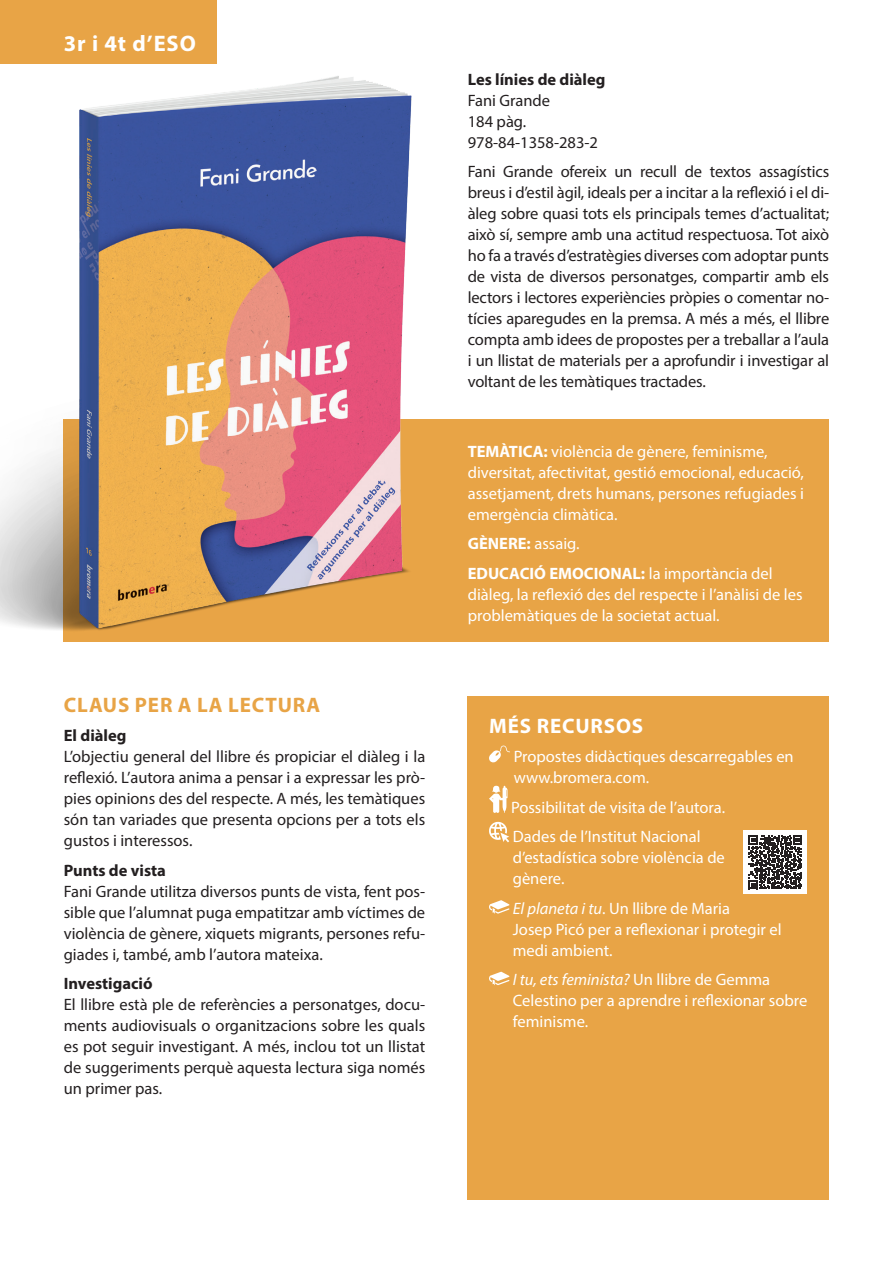
<style>
.page{position:relative;width:893px;height:1263px;background:#fff}
.page>*{position:absolute;margin:0;border:0;box-sizing:border-box;transform-origin:0 0}
.t1{font:700 22.5px "Myriad Pro";letter-spacing:.04em;color:#fff}
.Títol_Claus_1{font:700 21px "Myriad Pro";letter-spacing:.04em;color:#e8a446}
.Títol_Més_recursos{font:700 21px "Myriad Pro";letter-spacing:.04em;color:#fff}
.Text{font:16.5px/21px "Myriad Pro";color:#231f20;text-align:justify}
.Sinopsi{font:16.5px/21px "Myriad Pro";letter-spacing:-.01em;color:#231f20;text-align:justify}
.Text_Més_recursos{font:16.5px/21px "Myriad Pro";color:#fff}
.Temàtica__gènere{font:16.5px/21px "Myriad Pro";color:#fff}
.Títol_Claus_2{font:700 16.5px "Myriad Pro";color:#231f20}
.Temàtica__gènere-2{font:700 16.5px "Myriad Pro";color:#fff}
.s1{font-weight:700}
.s2{font-style:italic}
.s3{font-weight:400}
</style>
<div class="page">
<div style="left:64px;top:419px;width:765px;height:223px;background:#e8a446"></div>
<div style="left:468px;top:696px;width:361px;height:503px;background:#e8a446"></div>
<div style="left:0;top:0;width:217px;height:64px;background:#e8a446"></div>
<img style="left:0;top:76px;width:412px;height:566px">
<svg style="left:489px;top:745px;width:21px;height:18px"></svg>
<svg style="left:489px;top:786px;width:18px;height:27px"></svg>
<svg style="left:489px;top:822px;width:20px;height:20px"></svg>
<svg style="left:489px;top:900px;width:20px;height:14px"></svg>
<svg style="left:489px;top:972px;width:20px;height:13px"></svg>
<div style="left:743px;top:830px;width:64px;height:64px;background:#fff"></div>
<svg style="left:749px;top:836px;width:53px;height:53px"></svg>
<h1 class="t1" style="left:64px;top:29px;width:134px">3r i 4t d’ESO</h1>
<p class="Títol_Claus_1" style="left:64px;top:691px;width:258px">CLAUS PER A LA LECTURA</p>
<p class="Títol_Claus_2" style="left:64px;top:725px;width:64px">El diàleg</p>
<p class="Text" style="left:64px;top:746px;width:363px">L’objectiu general del llibre és propiciar el diàleg i la reflexió. L’autora anima a pensar i a expressar les prò&shy;pies opinions des del respecte. A més, les temàtiques són tan variades que presenta opcions per a tots els gustos i interessos.</p>
<p class="Títol_Claus_2" style="left:64px;top:859px;width:104px">Punts de vista</p>
<p class="Text" style="left:64px;top:880px;width:363px">Fani Grande utilitza diversos punts de vista, fent pos&shy;sible que l’alumnat puga empatitzar amb víctimes de violència de gènere, xiquets migrants, persones refu&shy;giades i, també, amb l’autora mateixa.</p>
<p class="Títol_Claus_2" style="left:64px;top:973px;width:90px">Investigació</p>
<p class="Text" style="left:64px;top:994px;width:363px">El llibre està ple de referències a personatges, docu&shy;ments audiovisuals o organitzacions sobre les quals es pot seguir investigant. A més, inclou tot un llistat de suggeriments perquè aquesta lectura siga només un primer pas.</p>
<p class="Títol_Claus_2" style="left:468px;top:68px;width:139px">Les línies de diàleg</p>
<p class="Text" style="left:468px;top:89px;width:84px">Fani Grande</p>
<p class="Text" style="left:468px;top:110px;width:60px">184 pàg.</p>
<p class="Text" style="left:468px;top:131px;width:132px">978-84-1358-283-2</p>
<p class="Sinopsi" style="left:468px;top:161px;width:363px">Fani Grande ofereix un recull de textos assagístics breus i d’estil àgil, ideals per a incitar a la reflexió i el di&shy;àleg sobre quasi tots els principals temes d’actualitat; això sí, sempre amb una actitud respectuosa. Tot això ho fa a través d’estratègies diverses com adoptar punts de vista de diversos personatges, compartir amb els lectors i lectores experiències pròpies o comentar no&shy;tícies aparegudes en la premsa. A més a més, el llibre compta amb idees de propostes per a treballar a l’aula i un llistat de materials per a aprofundir i investigar al voltant de les temàtiques tractades.</p>
<p class="Temàtica__gènere" style="left:468px;top:440px;width:338px"><span class="s1">TEMÀTICA:</span> violència de gènere, feminisme, diversitat, afectivitat, gestió emocional, educació, assetjament<span class="s2">,</span> drets humans, persones refugiades i emergència climàtica.</p>
<p class="Temàtica__gènere-2" style="left:468px;top:533px;width:113px">GÈNERE: <span class="s3">assaig.</span></p>
<p class="Temàtica__gènere" style="left:468px;top:562px;width:336px"><span class="s1">EDUCACIÓ EMOCIONAL:</span> la importància del diàleg, la reflexió des del respecte i l’anàlisi de les problemàtiques de la societat actual.</p>
<p class="Títol_Més_recursos" style="left:489px;top:712px;width:156px">MÉS RECURSOS</p>
<p class="Text_Més_recursos" style="left:514px;top:746px;width:282px">Propostes didàctiques descarregables en www.bromera.com.</p>
<p class="Text_Més_recursos" style="left:511px;top:797px;width:216px">Possibilitat de visita de l’autora.</p>
<p class="Text_Més_recursos" style="left:513px;top:826px;width:214px">Dades de l’Institut Nacional d’estadística sobre violència de gènere.</p>
<p class="Text_Més_recursos" style="left:513px;top:898px;width:270px"><span class="s2">El planeta i tu</span>. Un llibre de Maria<br>Josep Picó per a reflexionar i protegir el medi ambient.</p>
<p class="Text_Més_recursos" style="left:513px;top:969px;width:296px"><span class="s2">I tu, ets feminista?</span> Un llibre de Gemma<br>Celestino per a aprendre i reflexionar sobre feminisme.</p>
</div>
